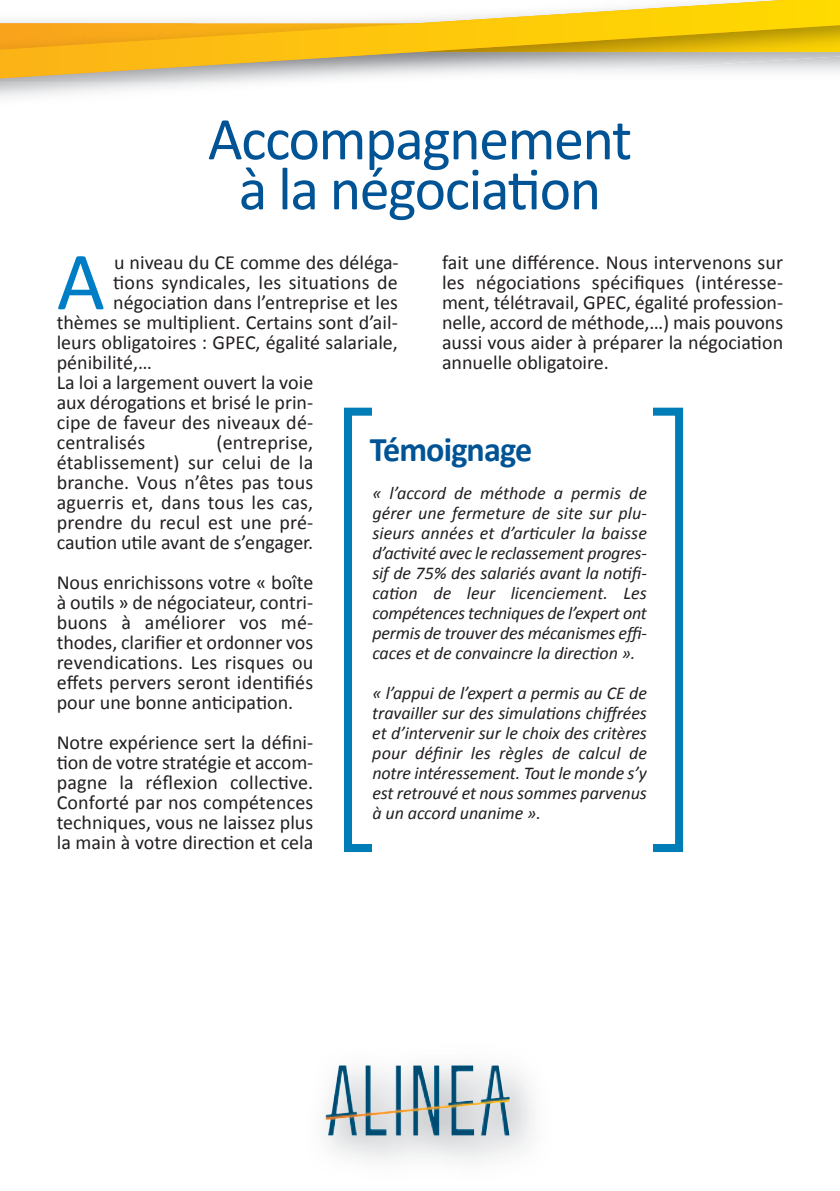
<style>
.page{position:relative;width:840px;height:1191px;background:#fff}
.page>*{position:absolute;margin:0;border:0;box-sizing:border-box;transform-origin:0 0}
.t1{font:83.2px "Calibri";color:#007ec5}
.t2{font:61px/50px "Calibri";letter-spacing:-.025em;color:#005495;text-align:center}
.t3{font:700 34.6px "Calibri";letter-spacing:-.025em;color:#005495}
.t4{font:20px/20px "Calibri";color:#231f20;text-align:justify}
.t5{font:italic 18px/20px "Calibri";letter-spacing:-.005em;color:#231f20;text-align:justify}
</style>
<div class="page">
<img style="left:326px;top:1071px;width:207px;height:90px">
<img style="left:325px;top:1065px;width:184px;height:70px">
<div style="left:344px;top:408px;width:338px;height:444px;border:8px solid #007cb6"></div>
<div style="left:372px;top:396px;width:280px;height:467px;background:#fff"></div>
<svg style="left:0;top:0;width:839px;height:94px"></svg>
<h2 class="t2" style="left:208px;top:113px;width:425px">Accompagnement à la négociation</h2>
<h1 class="t1" style="left:57px;top:230px;width:50px">A</h1>
<p class="t4" style="left:114px;top:252px;width:286px">u niveau du CE comme des déléga-</p>
<p class="t4" style="left:442px;top:252px;width:342px">fait une différence. Nous intervenons sur les négociations spécifiques (intéresse&shy;ment, télétravail, GPEC, égalité profession&shy;nelle, accord de méthode,…) mais pouvons aussi vous aider à préparer la négociation annuelle obligatoire.</p>
<p class="t4" style="left:113px;top:272px;width:286px">tions syndicales, les situations de</p>
<p class="t4" style="left:113px;top:292px;width:286px">négociation dans l’entreprise et les</p>
<p class="t4" style="left:57px;top:312px;width:342px">thèmes se multiplient. Certains sont d’ail-</p>
<p class="t4" style="left:57px;top:332px;width:342px">leurs obligatoires : GPEC, égalité salariale,</p>
<p class="t4" style="left:57px;top:352px;width:97px">pénibilité,…</p>
<p class="t4" style="left:57px;top:372px;width:258px">La loi a largement ouvert la voie</p>
<p class="t4" style="left:57px;top:392px;width:258px">aux dérogations et brisé le prin-</p>
<p class="t4" style="left:57px;top:412px;width:258px">cipe de faveur des niveaux dé-</p>
<p class="t4" style="left:57px;top:432px;width:90px">centralisés</p>
<p class="t4" style="left:57px;top:432px;width:258px;text-indent:160px">(entreprise, établissement) sur celui de la branche. Vous n’êtes pas tous aguerris et, dans tous les cas, prendre du recul est une pré&shy;caution utile avant de s’engager.</p>
<p class="t4" style="left:57px;top:572px;width:258px">Nous enrichissons votre « boîte à outils » de négociateur, contri&shy;buons à améliorer vos mé&shy;thodes, clarifier et ordonner vos revendications. Les risques ou effets pervers seront identifiés pour une bonne anticipation.</p>
<p class="t4" style="left:57px;top:732px;width:258px">Notre expérience sert la défini&shy;tion de votre stratégie et accom&shy;pagne la réflexion collective.<br>Conforté par nos compétences techniques, vous ne laissez plus la main à votre direction et cela</p>
<h3 class="t3" style="left:370px;top:428px;width:164px">Témoignage</h3>
<p class="t5" style="left:372px;top:482px;width:276px">« l’accord de méthode a permis de gérer une fermeture de site sur plu&shy;sieurs années et d’articuler la baisse d’activité avec le reclassement progres&shy;sif de 75% des salariés avant la notifi&shy;cation de leur licenciement. Les compétences techniques de l’expert ont permis de trouver des mécanismes effi&shy;caces et de convaincre la direction ».</p>
<p class="t5" style="left:372px;top:682px;width:276px">« l’appui de l’expert a permis au CE de travailler sur des simulations chiffrées et d’intervenir sur le choix des critères pour définir les règles de calcul de notre intéressement. Tout le monde s’y est retrouvé et nous sommes parvenus à un accord unanime ».</p>
</div>
